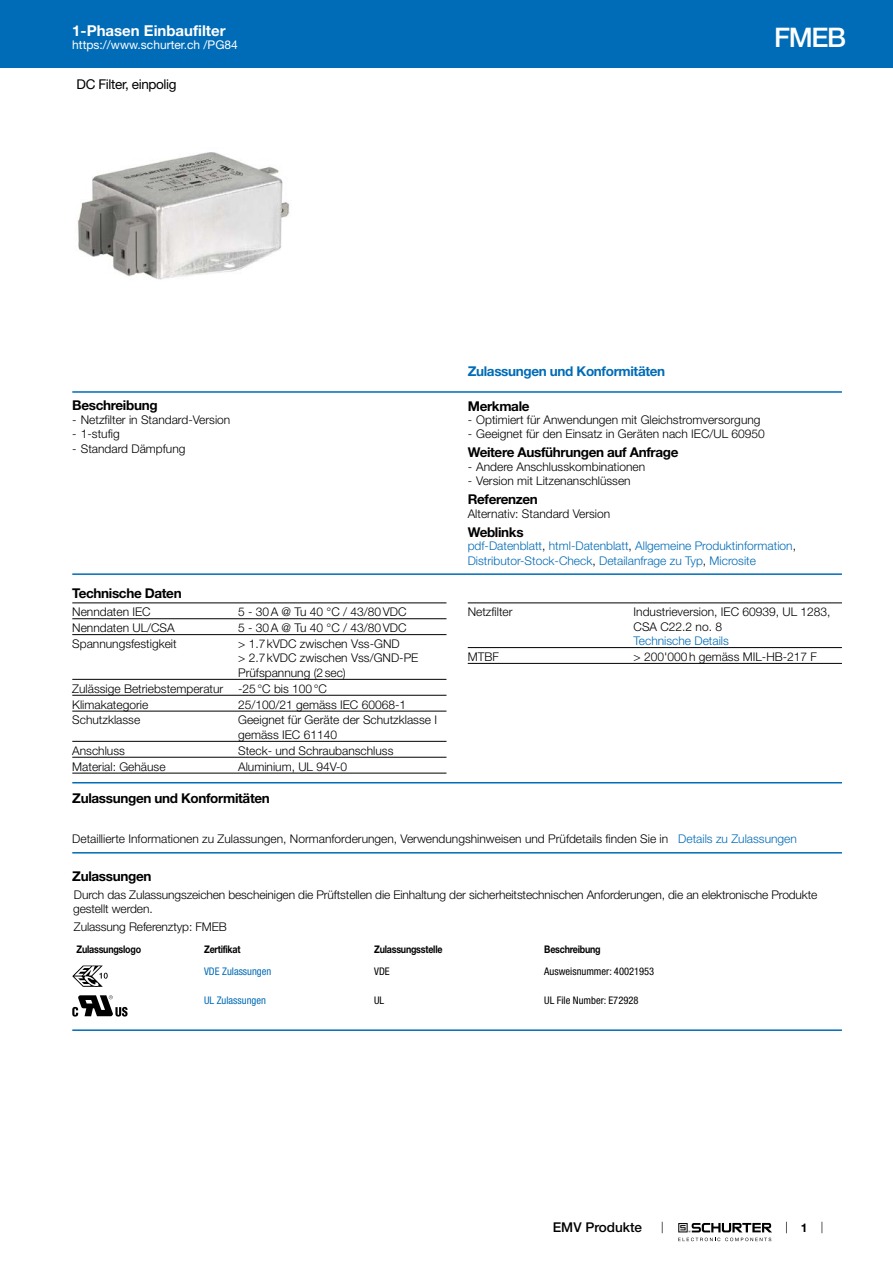
<style>
.page{position:relative;width:893px;height:1263px;background:#fff}
.page>*{position:absolute;margin:0;border:0;box-sizing:border-box;transform-origin:0 0}
.t1{font:500 27px "Helvetica Neue LT";color:#fff}
.t2{font:700 15px "Helvetica Neue LT";color:#fff}
.t3{font:700 13.5px "Helvetica Neue LT";letter-spacing:-.025em;color:#000}
.t4{font:700 13.5px "Helvetica Neue LT";letter-spacing:-.025em;color:#006bb6}
.t5{font:13.5px "Helvetica Neue LT";letter-spacing:-.025em;color:#000}
.t6{font:500 13.5px "Helvetica Neue LT";color:#000}
.t7{font:300 12px/14.4px "Helvetica Neue LT";color:#000}
.t8{font:300 12px/14.4px "Helvetica Neue LT";color:#006bb6}
.t9{font:12px "Helvetica Neue LT";color:#fff}
.t10{font:700 12px "Helvetica Neue LT";color:#000}
.t11{font:700 10.5px "Helvetica Neue LT";letter-spacing:-.025em;color:#000;scale:.85 1}
.t12{font:condensed 10.5px "Helvetica Neue LT";color:#000}
.t13{font:condensed 10.5px "Helvetica Neue LT";color:#006bb6}
.s1{color:#000}
.s2{color:#006bb6}
</style>
<div class="page">
<svg style="left:678px;top:1223px;width:94px;height:18px"></svg>
<div style="left:0;top:0;width:893px;height:68px;background:#006bb6"></div>
<img style="left:77px;top:152px;width:213px;height:128px">
<hr style="left:72px;top:391px;width:770px;height:2px;background:#006bb6">
<hr style="left:72px;top:573px;width:770px;height:2px;background:#006bb6">
<hr style="left:72px;top:602px;width:374px;height:1px;background:#000">
<hr style="left:72px;top:618px;width:374px;height:1px;background:#000">
<hr style="left:72px;top:634px;width:374px;height:1px;background:#000">
<hr style="left:72px;top:679px;width:374px;height:1px;background:#000">
<hr style="left:72px;top:695px;width:374px;height:1px;background:#000">
<hr style="left:72px;top:711px;width:374px;height:1px;background:#000">
<hr style="left:72px;top:741px;width:374px;height:1px;background:#000">
<hr style="left:72px;top:757px;width:374px;height:1px;background:#000">
<hr style="left:72px;top:773px;width:374px;height:1px;background:#000">
<hr style="left:468px;top:602px;width:374px;height:1px;background:#000">
<hr style="left:468px;top:647px;width:374px;height:1px;background:#000">
<hr style="left:468px;top:663px;width:374px;height:1px;background:#000">
<hr style="left:72px;top:782px;width:770px;height:1px;background:#006bb6">
<hr style="left:72px;top:852px;width:770px;height:1px;background:#006bb6">
<svg style="left:72px;top:965px;width:36px;height:22px"></svg>
<svg style="left:72px;top:995px;width:56px;height:21px"></svg>
<hr style="left:72px;top:1029px;width:770px;height:2px;background:#006bb6">
<p class="t2" style="left:72px;top:21px;width:155px">1-Phasen Einbaufilter</p>
<p class="t9" style="left:72px;top:38px;width:167px">https://www.schurter.ch /PG84</p>
<p class="t5" style="left:77px;top:76px;width:102px">DC Filter, einpolig</p>
<h1 class="t1" style="left:774px;top:21px;width:73px">FMEB</h1>
<p class="t3" style="left:72px;top:397px;width:87px">Beschreibung</p>
<p class="t7" style="left:72px;top:412px;width:160px">- Netzfilter in Standard-Version</p>
<p class="t7" style="left:72px;top:427px;width:49px">- 1‑stufig</p>
<p class="t7" style="left:72px;top:441px;width:115px">- Standard Dämpfung</p>
<p class="t3" style="left:72px;top:585px;width:111px">Technische Daten</p>
<p class="t7" style="left:72px;top:604px;width:80px">Nenndaten IEC</p>
<p class="t7" style="left:238px;top:604px;width:170px">5 - 30A @ Tu 40 °C / 43/80VDC</p>
<p class="t7" style="left:72px;top:620px;width:104px">Nenndaten UL/CSA</p>
<p class="t7" style="left:238px;top:620px;width:170px">5 - 30A @ Tu 40 °C / 43/80VDC</p>
<p class="t7" style="left:72px;top:636px;width:106px">Spannungsfestigkeit</p>
<p class="t7" style="left:238px;top:636px;width:182px">&gt; 1.7kVDC zwischen Vss-GND<br>&gt; 2.7kVDC zwischen Vss/GND-PE<br>Prüfspannung (2sec)</p>
<p class="t7" style="left:72px;top:680px;width:256px;line-height:15.9px">Zulässige Betriebstemperatur -25°C bis 100°C<br>Klimakategorie</p>
<p class="t7" style="left:238px;top:697px;width:170px">25/100/21 gemäss IEC 60068-1</p>
<p class="t7" style="left:72px;top:713px;width:70px">Schutzklasse</p>
<p class="t7" style="left:238px;top:713px;width:200px">Geeignet für Geräte der Schutzklasse I gemäss IEC 61140</p>
<p class="t7" style="left:72px;top:743px;width:54px">Anschluss</p>
<p class="t7" style="left:238px;top:743px;width:157px">Steck- und Schraubanschluss</p>
<p class="t7" style="left:72px;top:759px;width:95px">Material: Gehäuse</p>
<p class="t7" style="left:238px;top:759px;width:111px">Aluminium, UL 94V-0</p>
<p class="t4" style="left:468px;top:363px;width:199px">Zulassungen und Konformitäten</p>
<p class="t3" style="left:468px;top:397px;width:63px">Merkmale</p>
<p class="t7" style="left:468px;top:412px;width:294px">- Optimiert für Anwendungen mit Gleichstromversorgung</p>
<p class="t7" style="left:468px;top:426px;width:299px">- Geeignet für den Einsatz in Geräten nach IEC/UL 60950</p>
<p class="t3" style="left:468px;top:444px;width:212px">Weitere Ausführungen auf Anfrage</p>
<p class="t7" style="left:468px;top:459px;width:179px">- Andere Anschlusskombinationen</p>
<p class="t7" style="left:468px;top:473px;width:164px">- Version mit Litzenanschlüssen</p>
<p class="t3" style="left:468px;top:491px;width:72px">Referenzen</p>
<p class="t7" style="left:468px;top:506px;width:144px">Alternativ: Standard Version</p>
<p class="t3" style="left:468px;top:524px;width:57px">Weblinks</p>
<p class="t8" style="left:468px;top:539px;width:330px">pdf-Datenblatt<span class="s1">,</span> html-Datenblatt<span class="s1">,</span> Allgemeine Produktinformation<span class="s1">,<br></span>Distributor-Stock-Check<span class="s1">,</span> Detailanfrage zu Typ<span class="s1">,</span> Microsite</p>
<p class="t7" style="left:468px;top:604px;width:46px">Netzfilter</p>
<p class="t7" style="left:634px;top:604px;width:198px">Industrieversion, IEC 60939, UL 1283,<br>CSA C22.2 no. 8</p>
<p class="t8" style="left:634px;top:633px;width:97px">Technische Details</p>
<p class="t7" style="left:468px;top:649px;width:33px">MTBF</p>
<p class="t7" style="left:634px;top:649px;width:185px">&gt; 200'000h gemäss MIL-HB-217 F</p>
<p class="t3" style="left:72px;top:789px;width:199px">Zulassungen und Konformitäten</p>
<p class="t7" style="left:72px;top:832px;width:726px">Detaillierte Informationen zu Zulassungen, Normanforderungen, Verwendungshinweisen und Prüfdetails finden Sie in <span class="s2">Details zu Zulassungen</span></p>
<p class="t3" style="left:72px;top:868px;width:81px">Zulassungen</p>
<p class="t7" style="left:73px;top:887px;width:746px">Durch das Zulassungszeichen bescheinigen die Prüftstellen die Einhaltung der sicherheitstechnischen Anforderungen, die an elektronische Produkte gestellt werden.</p>
<p class="t7" style="left:74px;top:920px;width:154px">Zulassung Referenztyp: FMEB</p>
<p class="t11" style="left:77px;top:943px;width:78px">Zulassungslogo</p>
<p class="t11" style="left:204px;top:943px;width:44px">Zertifikat</p>
<p class="t11" style="left:374px;top:943px;width:82px">Zulassungsstelle</p>
<p class="t11" style="left:544px;top:943px;width:68px">Beschreibung</p>
<p class="t13" style="left:204px;top:965px;width:69px">VDE Zulassungen</p>
<p class="t12" style="left:374px;top:965px;width:17px">VDE</p>
<p class="t12" style="left:544px;top:965px;width:111px">Ausweisnummer: 40021953</p>
<p class="t13" style="left:204px;top:995px;width:63px">UL Zulassungen</p>
<p class="t12" style="left:374px;top:995px;width:12px">UL</p>
<p class="t12" style="left:544px;top:995px;width:96px">UL File Number: E72928</p>
<p class="t6" style="left:553px;top:1219px;width:91px">EMV Produkte</p>
<p class="t10" style="left:801px;top:1220px;width:8px">1</p>
</div>
